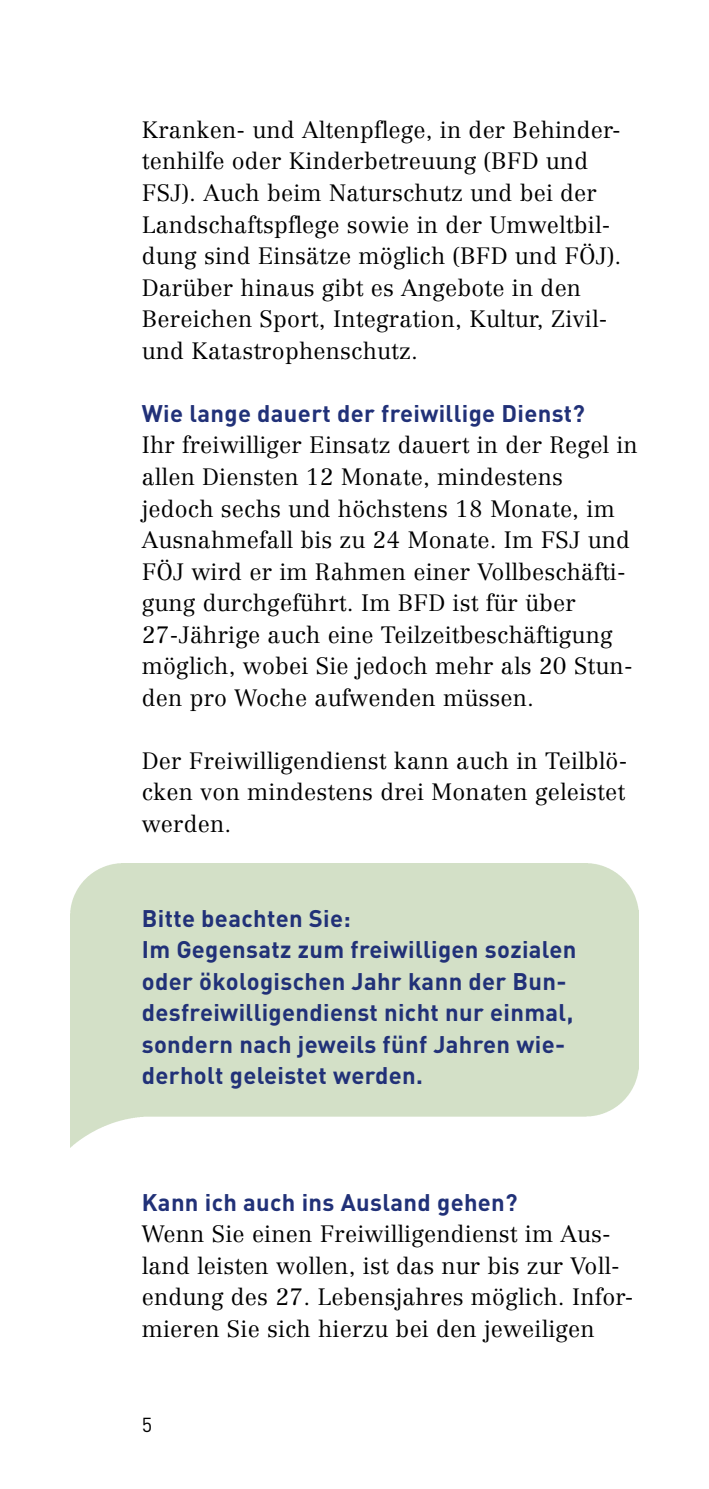
<style>
.page{position:relative;width:709px;height:1489px;background:#fff}
.page>*{position:absolute;margin:0;border:0;box-sizing:border-box;transform-origin:0 0}
.t1{font:700 23.75px/31.5px "DIN";letter-spacing:.015em;color:#213178}
.t2{font:300 23.25px/31.5px "Centennial";letter-spacing:.01em;color:#000}
.t3{font:20px "DIN";color:#000}
</style>
<div class="page">
<p class="t2" style="left:142px;top:114px;width:481px">Kranken- und Altenpflege, in der Behinder&shy;tenhilfe oder Kinderbetreuung (BFD und FSJ). Auch beim Naturschutz und bei der Landschaftspflege sowie in der Umweltbil&shy;dung sind Einsätze möglich (BFD und FÖJ).<br>Darüber hinaus gibt es Angebote in den Bereichen Sport, Integration, Kultur, Zivil&shy;und Katastrophenschutz.</p>
<h3 class="t1" style="left:142px;top:396px;width:444px">Wie lange dauert der freiwillige Dienst?</h3>
<p class="t2" style="left:142px;top:429px;width:497px">Ihr freiwilliger Einsatz dauert in der Regel in allen Diensten 12 Monate, mindestens jedoch sechs und höchstens 18 Monate, im Ausnahmefall bis zu 24 Monate. Im FSJ und FÖJ wird er im Rahmen einer Vollbeschäfti&shy;gung durchgeführt. Im BFD ist für über 27-Jährige auch eine Teilzeitbeschäftigung möglich, wobei Sie jedoch mehr als 20 Stun&shy;den pro Woche aufwenden müssen.</p>
<p class="t2" style="left:142px;top:744px;width:487px;text-align:justify">Der Freiwilligendienst kann auch in Teilblö&shy;cken von mindestens drei Monaten geleistet werden.</p>
<h4 class="t1" style="left:142px;top:901px;width:210px">Bitte beachten Sie:</h4>
<p class="t1" style="left:142px;top:932px;width:436px">Im Gegensatz zum freiwilligen sozialen oder ökologischen Jahr kann der Bun&shy;desfreiwilligendienst nicht nur einmal, sondern nach jeweils fünf Jahren wie&shy;derholt geleistet werden.</p>
<h3 class="t1" style="left:142px;top:1185px;width:377px">Kann ich auch ins Ausland gehen?</h3>
<p class="t2" style="left:142px;top:1218px;width:493px">Wenn Sie einen Freiwilligendienst im Aus&shy;land leisten wollen, ist das nur bis zur Voll&shy;endung des 27. Lebensjahres möglich. Infor&shy;mieren Sie sich hierzu bei den jeweiligen</p>
<p class="t3" style="left:142px;top:1411px;width:12px">5</p>
</div>
